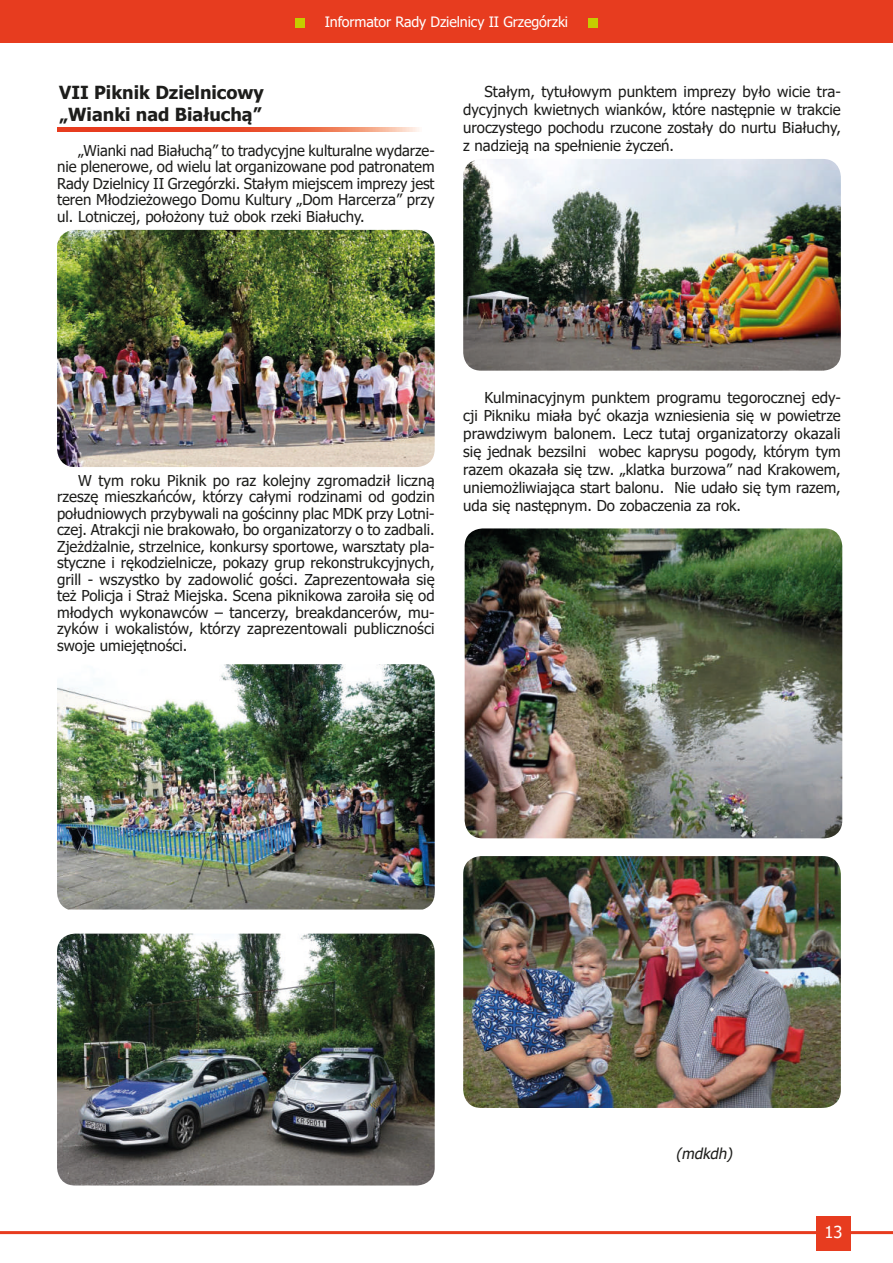
<style>
.page{position:relative;width:893px;height:1263px;background:#fff}
.page>*{position:absolute;margin:0;border:0;box-sizing:border-box;transform-origin:0 0}
.t1{font:700 18px/22.5px "Tahoma";color:#1d1d1b}
.t2{font:16.5px "Tahoma";color:#fff}
.t3{font:15px/16.5px "Tahoma";color:#1d1d1b;text-align:justify}
.t4{font:italic 15px "Tahoma";color:#1d1d1b}
.t5{font:14.25px "Tahoma";letter-spacing:-.01em;color:#fff}
</style>
<div class="page">
<div style="left:0;top:0;width:893px;height:43px;background:#e73c1f"></div>
<hr style="left:0;top:1231px;width:893px;height:3px;background:#e73c1f">
<div style="left:816px;top:1216px;width:34px;height:34px;background:#e73c1f"></div>
<div style="left:295px;top:18px;width:10px;height:9px;background:#c5cd00"></div>
<div style="left:588px;top:18px;width:10px;height:9px;background:#c5cd00"></div>
<svg style="left:58px;top:127px;width:362px;height:5px;background:#eb6244"></svg>
<img style="left:465px;top:528px;width:377px;height:310px">
<img style="left:57px;top:664px;width:378px;height:245px">
<img style="left:57px;top:230px;width:378px;height:237px">
<img style="left:463px;top:159px;width:378px;height:212px">
<img style="left:57px;top:934px;width:378px;height:251px">
<img style="left:463px;top:856px;width:378px;height:252px">
<p class="t5" style="left:325px;top:12px;width:245px">Informator Rady Dzielnicy II Grzegórzki</p>
<p class="t1" style="left:59px;top:82px;width:206px">VII Piknik Dzielnicowy „Wianki nad Białuchą”</p>
<p class="t3" style="left:57px;top:143px;width:379px;text-indent:21px">„Wianki nad Białuchą” to tradycyjne kulturalne wydarze&shy;nie plenerowe, od wielu lat organizowane pod patronatem Rady Dzielnicy II Grzegórzki. Stałym miejscem imprezy jest teren Młodzieżowego Domu Kultury „Dom Harcerza” przy ul. Lotniczej, położony tuż obok rzeki Białuchy.</p>
<p class="t3" style="left:463px;top:83px;width:379px;line-height:18px;text-indent:21px">Stałym, tytułowym punktem imprezy było wicie tra&shy;dycyjnych kwietnych wianków, które następnie w trakcie uroczystego pochodu rzucone zostały do nurtu Białuchy, z nadzieją na spełnienie życzeń.</p>
<p class="t3" style="left:57px;top:473px;width:379px;text-indent:21px">W tym roku Piknik po raz kolejny zgromadził liczną rzeszę mieszkańców, którzy całymi rodzinami od godzin południowych przybywali na gościnny plac MDK przy Lotni&shy;czej. Atrakcji nie brakowało, bo organizatorzy o to zadbali.<br>Zjeżdżalnie, strzelnice, konkursy sportowe, warsztaty pla&shy;styczne i rękodzielnicze, pokazy grup rekonstrukcyjnych, grill - wszystko by zadowolić gości. Zaprezentowała się też Policja i Straż Miejska. Scena piknikowa zaroiła się od młodych wykonawców – tancerzy, breakdancerów, mu&shy;zyków i wokalistów, którzy zaprezentowali publiczności swoje umiejętności.</p>
<p class="t3" style="left:463px;top:389px;width:379px;line-height:18px;text-indent:21px">Kulminacyjnym punktem programu tegorocznej edy&shy;cji Pikniku miała być okazja wzniesienia się w powietrze prawdziwym balonem. Lecz tutaj organizatorzy okazali się jednak bezsilni wobec kaprysu pogody, którym tym razem okazała się tzw. „klatka burzowa” nad Krakowem, uniemożliwiająca start balonu. Nie udało się tym razem, uda się następnym. Do zobaczenia za rok.</p>
<p class="t4" style="left:676px;top:1143px;width:62px">(mdkdh)</p>
<p class="t2" style="left:824px;top:1221px;width:20px">13</p>
</div>
